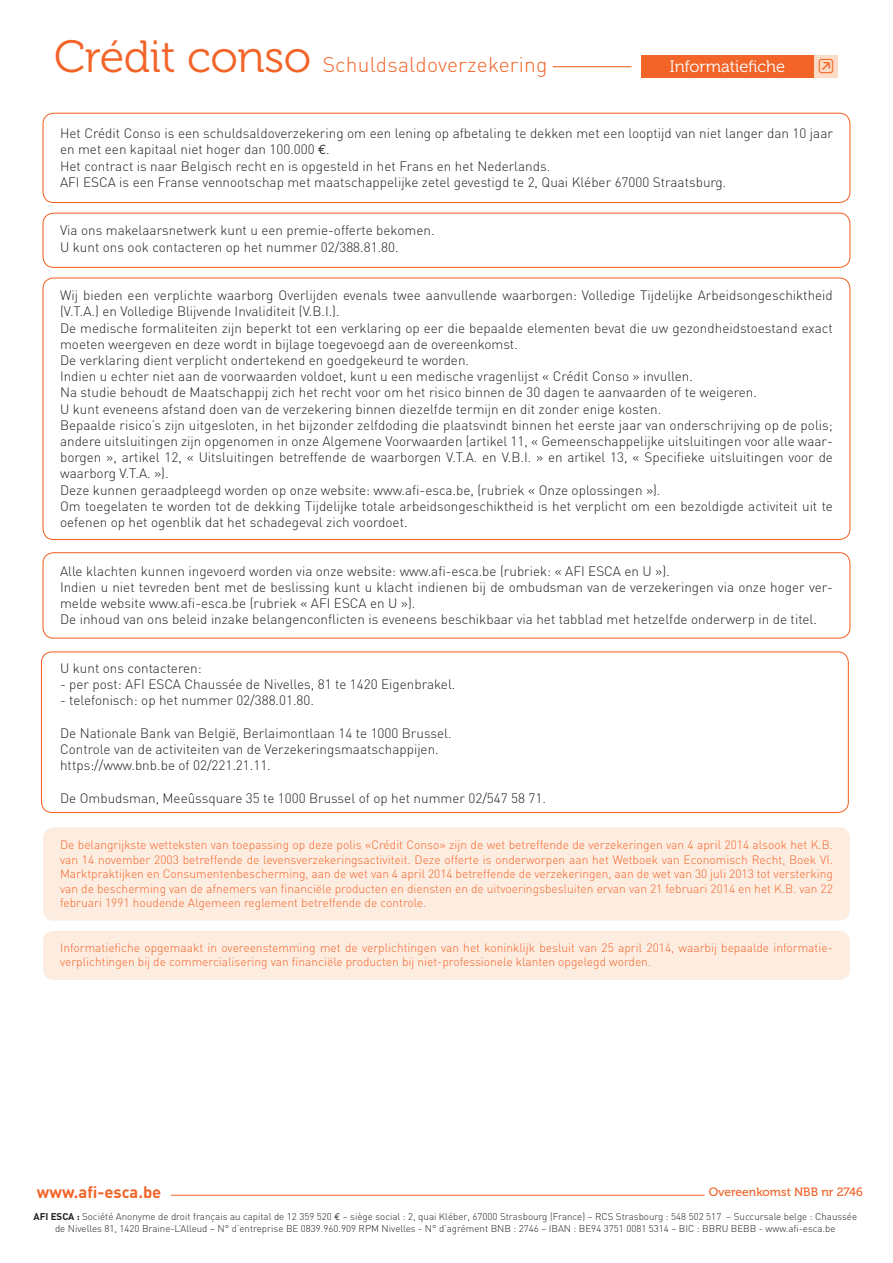
<style>
.page{position:relative;width:893px;height:1263px;background:#fff}
.page>*{position:absolute;margin:0;border:0;box-sizing:border-box;transform-origin:0 0}
.t1{font:300 21px "DIN";letter-spacing:.01em;color:#f26428}
.t2{font:17.85px "Button Bonus Rounded Positive";color:#f26428}
.t3{font:16.5px "Museo 300";color:#fff}
.t4{font:700 16.5px "DIN";color:#f26428}
.t5{font:300 13.5px/16.2px "DIN";color:#231f20}
.t6{font:300 12px/14.4px "DIN";color:#f26428;text-align:justify}
.t7{font:12px "Museo 500";color:#f26428}
.t8{font:300 9.75px/11.7px "DIN";color:#231f20;text-align:center}
.s1{font-family:"Museo 300";font-weight:400;font-size:45px}
.s2{font-family:"Euro Mono Std";font-weight:400}
.s3{font-weight:700}
</style>
<div class="page">
<div style="left:43px;top:113px;width:807px;height:90px;border:1px solid #f26428;border-radius:11px"></div>
<div style="left:43px;top:213px;width:807px;height:55px;border:1px solid #f26428;border-radius:11px"></div>
<div style="left:43px;top:552px;width:807px;height:87px;border:1px solid #f26428;border-radius:11px"></div>
<div style="left:41px;top:651px;width:808px;height:162px;border:1px solid #f26428;border-radius:11px"></div>
<div style="left:43px;top:827px;width:807px;height:94px;background:#fdede1;border-radius:11px"></div>
<div style="left:43px;top:931px;width:807px;height:49px;background:#fdede1;border-radius:11px"></div>
<div style="left:641px;top:55px;width:173px;height:23px;background:#f26428"></div>
<div style="left:814px;top:55px;width:24px;height:23px;background:#fddcc7"></div>
<hr style="left:553px;top:66px;width:78px;height:1px;background:#f26428">
<hr style="left:171px;top:1195px;width:534px;height:1px;background:#f26428">
<h1 class="t1" style="left:54px;top:52px;width:495px"><span class="s1">Crédit conso</span> Schuldsaldoverzekering</h1>
<p class="t3" style="left:670px;top:58px;width:117px">Informatiefiche</p>
<h2 class="t2" style="left:817px;top:58px;width:19px">W</h2>
<p class="t5" style="left:60px;top:125px;width:774px">Het Crédit Conso is een schuldsaldoverzekering om een lening op afbetaling te dekken met een looptijd van niet langer dan 10 jaar en met een kapitaal niet hoger dan 100.000 <span class="s2">€</span>.<br>Het contract is naar Belgisch recht en is opgesteld in het Frans en het Nederlands.<br>AFI ESCA is een Franse vennootschap met maatschappelijke zetel gevestigd te 2, Quai Kléber 67000 Straatsburg.</p>
<p class="t5" style="left:60px;top:222px;width:376px">Via ons makelaarsnetwerk kunt u een premie-offerte bekomen.<br>U kunt ons ook contacteren op het nummer 02/388.81.80.</p>
<p class="t5" style="left:60px;top:287px;width:774px">Wij bieden een verplichte waarborg Overlijden evenals twee aanvullende waarborgen: Volledige Tijdelijke Arbeidsongeschiktheid (V.T.A.) en Volledige Blijvende Invaliditeit (V.B.I.).<br>De medische formaliteiten zijn beperkt tot een verklaring op eer die bepaalde elementen bevat die uw gezondheidstoestand exact moeten weergeven en deze wordt in bijlage toegevoegd aan de overeenkomst.<br>De verklaring dient verplicht ondertekend en goedgekeurd te worden.<br>Indien u echter niet aan de voorwaarden voldoet, kunt u een medische vragenlijst « Crédit Conso » invullen.<br>Na studie behoudt de Maatschappij zich het recht voor om het risico binnen de 30 dagen te aanvaarden of te weigeren.<br>U kunt eveneens afstand doen van de verzekering binnen diezelfde termijn en dit zonder enige kosten.<br>Bepaalde risico’s zijn uitgesloten, in het bijzonder zelfdoding die plaatsvindt binnen het eerste jaar van onderschrijving op de polis; andere uitsluitingen zijn opgenomen in onze Algemene Voorwaarden (artikel 11, « Gemeenschappelijke uitsluitingen voor alle waar&shy;borgen », artikel 12, « Uitsluitingen betreffende de waarborgen V.T.A. en V.B.I. » en artikel 13, « Specifieke uitsluitingen voor de waarborg V.T.A. »).<br>Deze kunnen geraadpleegd worden op onze website: www.afi-esca.be, (rubriek « Onze oplossingen »).<br>Om toegelaten te worden tot de dekking Tijdelijke totale arbeidsongeschiktheid is het verplicht om een bezoldigde activiteit uit te oefenen op het ogenblik dat het schadegeval zich voordoet.</p>
<p class="t5" style="left:60px;top:563px;width:774px">Alle klachten kunnen ingevoerd worden via onze website: www.afi-esca.be (rubriek: « AFI ESCA en U »).<br>Indien u niet tevreden bent met de beslissing kunt u klacht indienen bij de ombudsman van de verzekeringen via onze hoger ver&shy;melde website www.afi-esca.be (rubriek « AFI ESCA en U »).<br>De inhoud van ons beleid inzake belangenconflicten is eveneens beschikbaar via het tabblad met hetzelfde onderwerp in de titel.</p>
<p class="t5" style="left:60px;top:660px;width:143px">U kunt ons contacteren:</p>
<p class="t5" style="left:60px;top:676px;width:397px">- per post: AFI ESCA Chaussée de Nivelles, 81 te 1420 Eigenbrakel.</p>
<p class="t5" style="left:60px;top:692px;width:255px">- telefonisch: op het nummer 02/388.01.80.</p>
<p class="t5" style="left:60px;top:725px;width:393px">De Nationale Bank van België, Berlaimontlaan 14 te 1000 Brussel.<br>Controle van de activiteiten van de Verzekeringsmaatschappijen. https://www.bnb.be of 02/221.21.11.</p>
<p class="t5" style="left:60px;top:789px;width:487px">De Ombudsman, Meeûssquare 35 te 1000 Brussel of op het nummer 02/547 58 71.</p>
<p class="t6" style="left:60px;top:838px;width:774px">De belangrijkste wetteksten van toepassing op deze polis «Crédit Conso» zijn de wet betreffende de verzekeringen van 4 april 2014 alsook het K.B. van 14 november 2003 betreffende de levensverzekeringsactiviteit. Deze offerte is onderworpen aan het Wetboek van Economisch Recht, Boek VI.<br>Marktpraktijken en Consumentenbescherming, aan de wet van 4 april 2014 betreffende de verzekeringen, aan de wet van 30 juli 2013 tot versterking van de bescherming van de afnemers van financiële producten en diensten en de uitvoeringsbesluiten ervan van 21 februari 2014 en het K.B. van 22 februari 1991 houdende Algemeen reglement betreffende de controle.</p>
<p class="t6" style="left:60px;top:940px;width:774px">Informatiefiche opgemaakt in overeenstemming met de verplichtingen van het koninklijk besluit van 25 april 2014, waarbij bepaalde informatie&shy;verplichtingen bij de commercialisering van financiële producten bij niet-professionele klanten opgelegd worden.</p>
<p class="t4" style="left:37px;top:1181px;width:126px">www.afi-esca.be</p>
<p class="t7" style="left:709px;top:1185px;width:156px">Overeenkomst NBB nr 2746</p>
<p class="t8" style="left:33px;top:1210px;width:825px"><span class="s3">AFI ESCA :</span> Société Anonyme de droit français au capital de 12 359 520 <span class="s2">€</span> – siège social : 2, quai Kléber, 67000 Strasbourg (France) – RCS Strasbourg : 548 502 517 – Succursale belge : Chaussée de Nivelles 81, 1420 Braine-L’Alleud – N° d’entreprise BE 0839.960.909 RPM Nivelles - N° d’agrément BNB : 2746 – IBAN : BE94 3751 0081 5314 – BIC : BBRU BEBB - www.afi-esca.be</p>
</div>
